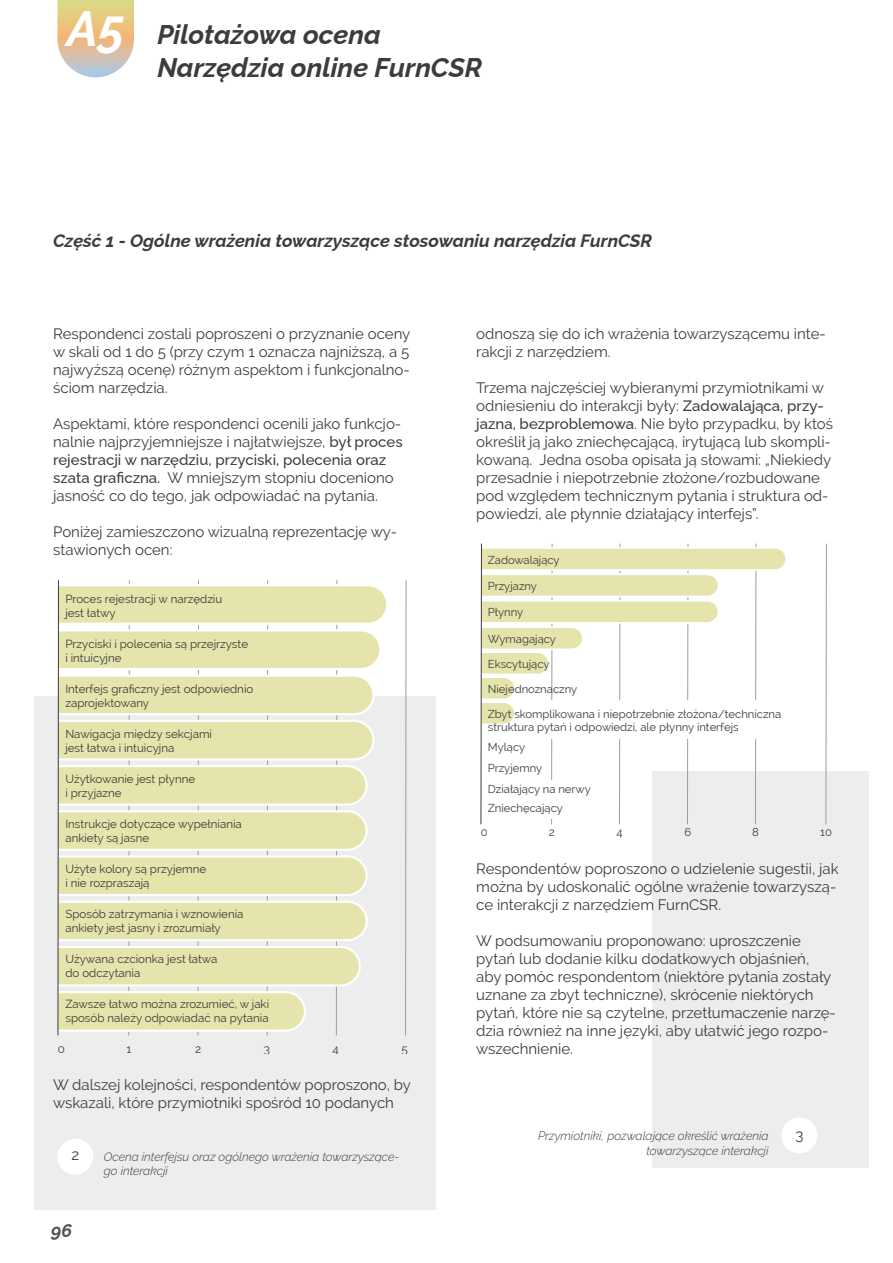
<style>
.page{position:relative;width:893px;height:1263px;background:#fff}
.page>*{position:absolute;margin:0;border:0;box-sizing:border-box;transform-origin:0 0}
.t1{font:italic 700 49.5px "Raleway";color:#fff}
.t2{font:italic 700 27px/32.4px "Raleway";color:#3c3c3b}
.t3{font:italic 700 18px "Raleway";color:#3c3c3b}
.t4{font:italic 700 18px "Raleway";color:#50504f}
.t5{font:15px/18px "Raleway";color:#3c3c3b}
.t6{font:italic 300 12px/14.4px "Raleway";color:#3c3c3b;text-align:right}
.t7{font:11.55px/13.8px "Raleway";color:#3c3c3b}
.t8{font:11.25px/13.5px "Raleway";color:#3c3c3b}
.s1{font-weight:500}
</style>
<div class="page">
<div style="left:34px;top:696px;width:402px;height:514px;background:#ededed"></div>
<div style="left:653px;top:771px;width:216px;height:396px;background:#ededed"></div>
<svg style="left:405px;top:580px;width:2px;height:456px"></svg>
<svg style="left:57px;top:580px;width:330px;height:456px"></svg>
<svg style="left:825px;top:543px;width:2px;height:282px"></svg>
<svg style="left:480px;top:543px;width:306px;height:282px"></svg>
<div style="left:781px;top:1117px;width:36px;height:36px;background:#fff;border-radius:50%"></div>
<div style="left:57px;top:1139px;width:36px;height:35px;background:#fff;border-radius:50%"></div>
<svg style="left:57px;top:0;width:77px;height:77px;background:#e2ca9d"></svg>
<h1 class="t1" style="left:67px;top:-11px;width:60px">A5</h1>
<h2 class="t2" style="left:157px;top:16px;width:326px">Pilotażowa ocena<br>Narzędzia online FurnCSR</h2>
<p class="t3" style="left:53px;top:226px;width:600px">Część 1 - Ogólne wrażenia towarzyszące stosowaniu narzędzia FurnCSR</p>
<p class="t5" style="left:53px;top:325px;width:359px;text-align:justify">Respondenci zostali poproszeni o przyznanie oceny w skali od 1 do 5 (przy czym 1 oznacza najniższą, a 5 najwyższą ocenę) różnym aspektom i funkcjonalno&shy;ściom narzędzia.</p>
<p class="t5" style="left:53px;top:415px;width:351px">Aspektami, które respondenci ocenili jako funkcjo&shy;nalnie najprzyjemniejsze i najłatwiejsze, <span class="s1">był proces rejestracji w narzędziu, przyciski, polecenia oraz szata graficzna.</span> W mniejszym stopniu doceniono jasność co do tego, jak odpowiadać na pytania.</p>
<p class="t5" style="left:53px;top:523px;width:345px">Poniżej zamieszczono wizualną reprezentację wy&shy;stawionych ocen:</p>
<p class="t7" style="left:65px;top:592px;width:158px">Proces rejestracji w narzędziu jest łatwy</p>
<p class="t7" style="left:65px;top:637px;width:184px">Przyciski i polecenia są przejrzyste i intuicyjne</p>
<p class="t7" style="left:65px;top:682px;width:189px">Interfejs graficzny jest odpowiednio zaprojektowany</p>
<p class="t7" style="left:65px;top:727px;width:148px">Nawigacja między sekcjami jest łatwa i intuicyjna</p>
<p class="t7" style="left:65px;top:772px;width:131px">Użytkowanie jest płynne i przyjazne</p>
<p class="t7" style="left:65px;top:817px;width:178px">Instrukcje dotyczące wypełniania ankiety są jasne</p>
<p class="t7" style="left:65px;top:862px;width:142px">Użyte kolory są przyjemne i nie rozpraszają</p>
<p class="t7" style="left:65px;top:907px;width:180px">Sposób zatrzymania i wznowienia ankiety jest jasny i zrozumiały</p>
<p class="t7" style="left:65px;top:952px;width:154px">Używana czcionka jest łatwa do odczytania</p>
<p class="t7" style="left:65px;top:997px;width:205px">Zawsze łatwo można zrozumieć, w jaki sposób należy odpowiadać na pytania</p>
<p class="t7" style="left:58px;top:1042px;width:9px">0</p>
<p class="t7" style="left:127px;top:1042px;width:6px">1</p>
<p class="t7" style="left:195px;top:1042px;width:8px">2</p>
<p class="t7" style="left:264px;top:1042px;width:8px">3</p>
<p class="t7" style="left:332px;top:1042px;width:8px">4</p>
<p class="t7" style="left:402px;top:1042px;width:8px">5</p>
<p class="t5" style="left:53px;top:1075px;width:359px">W dalszej kolejności, respondentów poproszono, by wskazali, które przymiotniki spośród 10 podanych</p>
<p class="t5" style="left:71px;top:1146px;width:9px">2</p>
<p class="t4" style="left:51px;top:1217px;width:22px">96</p>
<p class="t6" style="left:104px;top:1149px;width:297px;text-align:left">Ocena interfejsu oraz ogólnego wrażenia towarzyszące&shy;go interakcji</p>
<p class="t5" style="left:476px;top:325px;width:351px">odnoszą się do ich wrażenia towarzyszącemu inte&shy;rakcji z narzędziem.</p>
<p class="t5" style="left:476px;top:379px;width:358px">Trzema najczęściej wybieranymi przymiotnikami w odniesieniu do interakcji były: <span class="s1">Zadowalająca, przy&shy;jazna, bezproblemowa</span>. Nie było przypadku, by ktoś określił ją jako zniechęcającą, irytującą lub skompli&shy;kowaną. Jedna osoba opisała ją słowami: „Niekiedy przesadnie i niepotrzebnie złożone/rozbudowane pod względem technicznym pytania i struktura od&shy;powiedzi, ale płynnie działający interfejs”.</p>
<p class="t8" style="left:488px;top:553px;width:73px">Zadowalający</p>
<p class="t8" style="left:488px;top:579px;width:51px">Przyjazny</p>
<p class="t8" style="left:488px;top:606px;width:37px">Płynny</p>
<p class="t8" style="left:488px;top:632px;width:70px">Wymagający</p>
<p class="t8" style="left:488px;top:657px;width:63px">Ekscytujący</p>
<p class="t8" style="left:488px;top:682px;width:91px">Niejednoznaczny</p>
<p class="t8" style="left:488px;top:707px;width:295px">Zbyt skomplikowana i niepotrzebnie złożona/techniczna struktura pytań i odpowiedzi, ale płynny interfejs</p>
<p class="t8" style="left:488px;top:741px;width:39px">Mylący</p>
<p class="t8" style="left:488px;top:761px;width:56px">Przyjemny</p>
<p class="t8" style="left:488px;top:782px;width:105px">Działający na nerwy</p>
<p class="t8" style="left:488px;top:801px;width:77px">Zniechęcający</p>
<p class="t8" style="left:481px;top:825px;width:8px">0</p>
<p class="t8" style="left:549px;top:825px;width:8px">2</p>
<p class="t8" style="left:617px;top:825px;width:8px">4</p>
<p class="t8" style="left:684px;top:825px;width:8px">6</p>
<p class="t8" style="left:752px;top:825px;width:8px">8</p>
<p class="t8" style="left:820px;top:825px;width:13px">10</p>
<p class="t5" style="left:476px;top:860px;width:364px">Respondentów poproszono o udzielenie sugestii, jak można by udoskonalić ogólne wrażenie towarzyszą&shy;ce interakcji z narzędziem FurnCSR.</p>
<p class="t5" style="left:476px;top:932px;width:361px">W podsumowaniu proponowano: uproszczenie pytań lub dodanie kilku dodatkowych objaśnień, aby pomóc respondentom (niektóre pytania zostały uznane za zbyt techniczne), skrócenie niektórych pytań, które nie są czytelne, przetłumaczenie narzę&shy;dzia również na inne języki, aby ułatwić jego rozpo&shy;wszechnienie.</p>
<p class="t6" style="left:538px;top:1129px;width:232px">Przymiotniki, pozwalające określić wrażenia towarzyszące interakcji</p>
<p class="t5" style="left:795px;top:1126px;width:10px">3</p>
</div>
